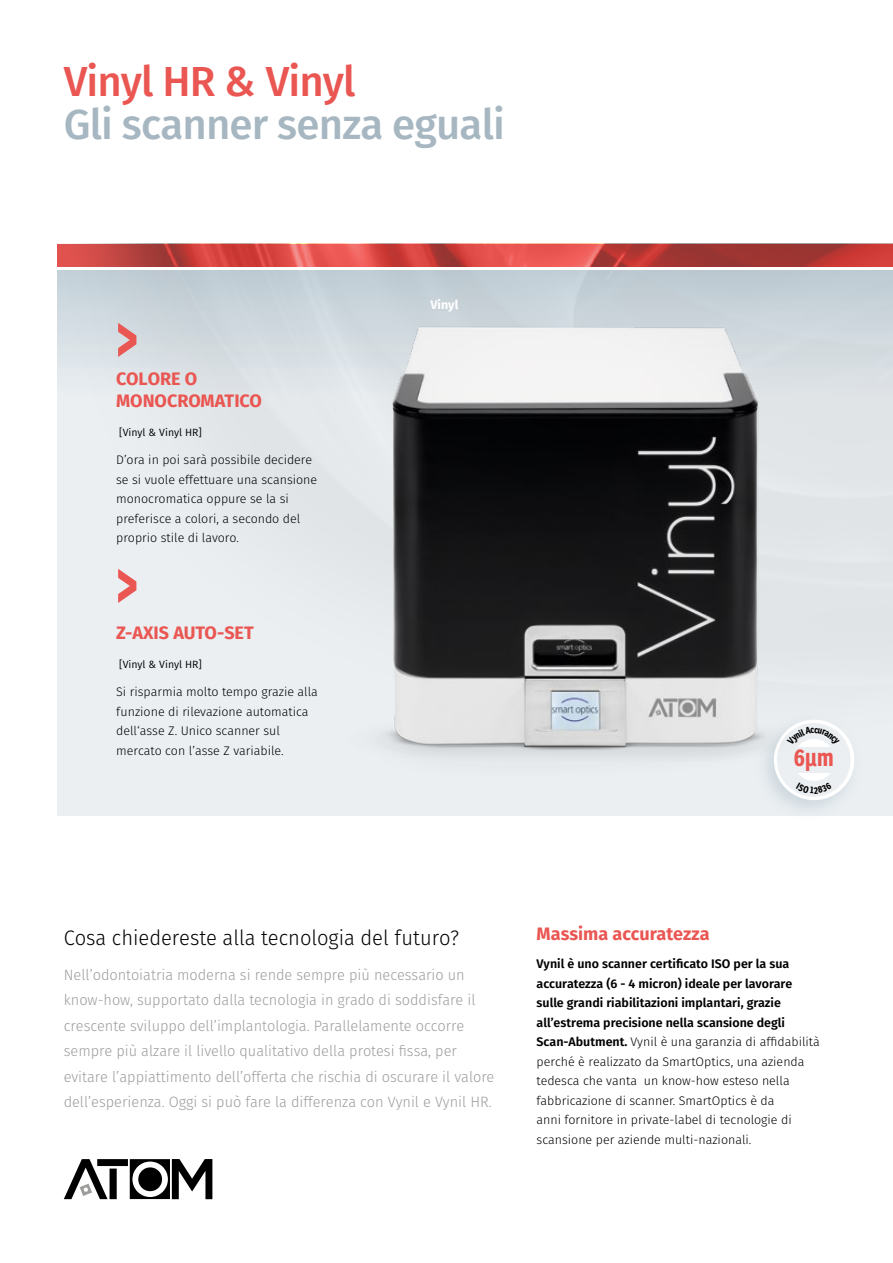
<style>
.page{position:relative;width:893px;height:1263px;background:#fff}
.page>*{position:absolute;margin:0;border:0;box-sizing:border-box;transform-origin:0 0}
.t1{font:700 63px "Gotham Condensed";color:#ea5652}
.t2{font:500 42px "Fira Sans";letter-spacing:-.02em;color:#a7b7c2}
.t3{font:500 42px "Fira Sans";letter-spacing:-.02em;color:#ea5652}
.t4{font:700 23.85px "Ronnia Cond";color:#ea5652;scale:.96 1}
.t5{font:300 21px "Fira Sans";color:#000;scale:.96 1}
.t6{font:700 18px/22.5px "Fira Sans";color:#ea5652}
.t7{font:300 15px/25.5px "Fira Sans";color:#9d9d9c}
.t8{font:300 12.45px/19.5px "Fira Sans";color:#000}
.t9{font:700 12.45px "Fira Sans";color:#fff}
.t10{font:10.5px "Fira Sans";color:#000}
.s1{font-weight:600}
</style>
<div class="page">
<img style="left:58px;top:244px;width:835px;height:22px">
<svg style="left:64px;top:1159px;width:148px;height:40px"></svg>
<div style="left:755px;top:712px;width:108px;height:108px;background:#c3d0d7;opacity:.75"></div>
<div style="left:774px;top:720px;width:80px;height:80px;background:#fff;border-radius:50%"></div>
<div style="left:777px;top:723px;width:74px;height:74px;background:#ebeff2;border-radius:50%"></div>
<div style="left:793px;top:739px;width:42px;height:42px;background:#fff;border-radius:50%"></div>
<div style="left:787px;top:747px;width:57px;height:26px;background:#ebeff2"></div>
<img style="left:325px;top:288px;width:498px;height:498px">
<svg style="left:787px;top:727px;width:53px;height:19px"></svg>
<svg style="left:796px;top:782px;width:36px;height:11px"></svg>
<h2 class="t3" style="left:64px;top:51px;width:293px">Vinyl HR &amp; Vinyl</h2>
<h2 class="t2" style="left:64px;top:95px;width:443px">Gli scanner senza eguali</h2>
<h1 class="t1" style="left:116px;top:305px;width:24px">&gt;</h1>
<h3 class="t6" style="left:116px;top:367px;width:147px">COLORE O<br>MONOCROMATICO</h3>
<p class="t10" style="left:119px;top:425px;width:84px">[Vinyl &amp; Vinyl HR]</p>
<p class="t8" style="left:116px;top:450px;width:203px">D’ora in poi sarà possibile decidere se si vuole effettuare una scansione monocromatica oppure se la si preferisce a colori, a secondo del proprio stile di lavoro.</p>
<h1 class="t1" style="left:116px;top:550px;width:24px">&gt;</h1>
<h3 class="t6" style="left:116px;top:621px;width:139px">Z-AXIS AUTO-SET</h3>
<p class="t10" style="left:119px;top:657px;width:84px">[Vinyl &amp; Vinyl HR]</p>
<p class="t8" style="left:116px;top:682px;width:203px">Si risparmia molto tempo grazie alla funzione di rilevazione automatica dell‘asse Z. Unico scanner sul mercato con l’asse Z variabile.</p>
<p class="t9" style="left:431px;top:296px;width:29px">Vinyl</p>
<h3 class="t4" style="left:794px;top:742px;width:43px">6µm</h3>
<h3 class="t5" style="left:64px;top:923px;width:413px">Cosa chiedereste alla tecnologia del futuro?</h3>
<p class="t7" style="left:64px;top:962px;width:432px">Nell’odontoiatria moderna si rende sempre più necessario un know-how, supportato dalla tecnologia in grado di soddisfare il crescente sviluppo dell’implantologia. Parallelamente occorre sempre più alzare il livello qualitativo della protesi fissa, per evitare l’appiattimento dell’offerta che rischia di oscurare il valore dell’esperienza. Oggi si può fare la differenza con Vynil e Vynil HR.</p>
<h3 class="t6" style="left:537px;top:922px;width:175px">Massima accuratezza</h3>
<p class="t8" style="left:537px;top:954px;width:285px"><span class="s1">Vynil è uno scanner certificato ISO per la sua accuratezza (6 - 4 micron) ideale per lavorare sulle grandi riabilitazioni implantari, grazie all’estrema precisione nella scansione degli Scan-Abutment.</span> Vynil è una garanzia di affidabilità perché è realizzato da SmartOptics, una azienda tedesca che vanta un know-how esteso nella fabbricazione di scanner. SmartOptics è da<br>anni fornitore in private-label di tecnologie di scansione per aziende multi-nazionali.</p>
</div>
